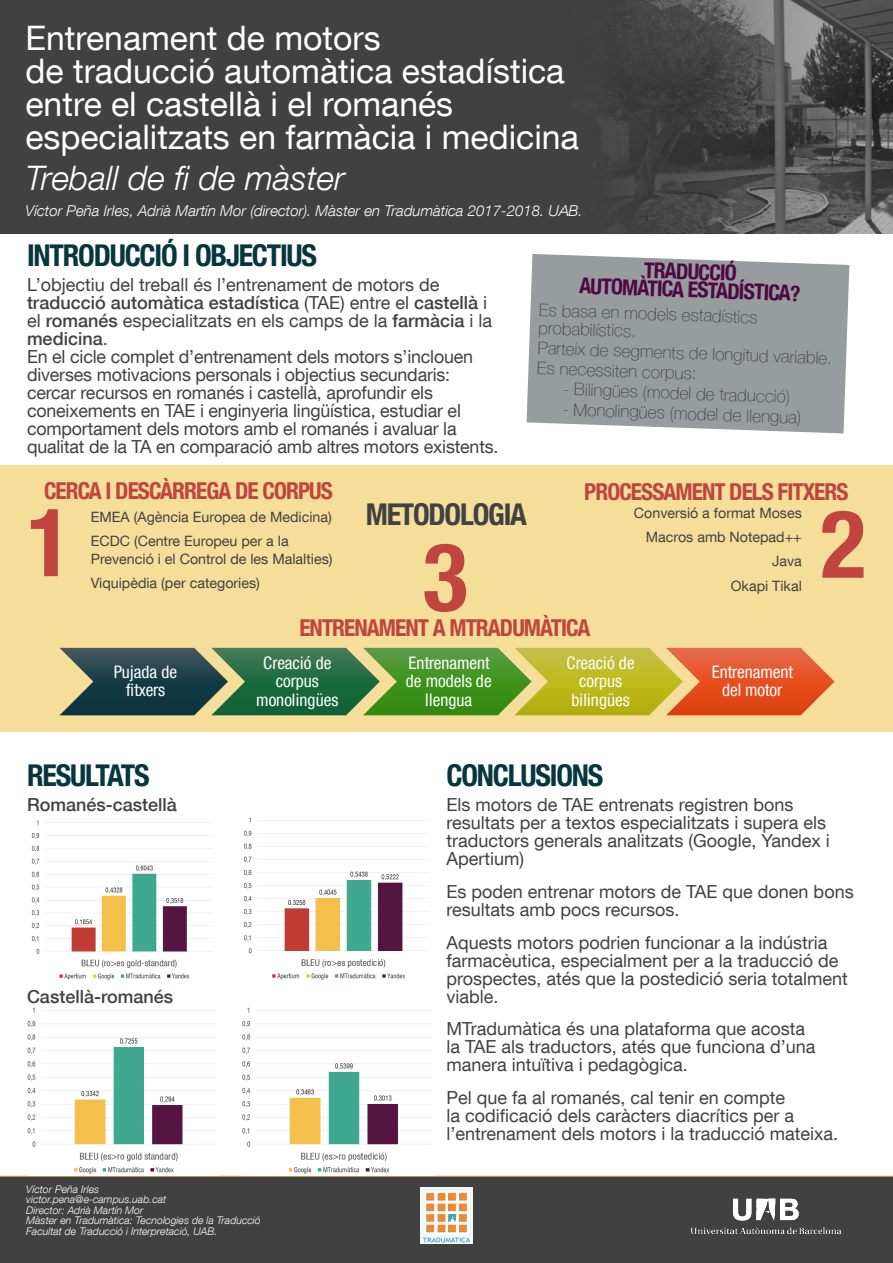
<style>
.page{position:relative;width:893px;height:1263px;background:#fff}
.page>*{position:absolute;margin:0;border:0;box-sizing:border-box;transform-origin:0 0}
.Subapartat_metodolog{font:700 condensed 94.5px "Helvetica Neue LT Com";color:#c0453f}
.Subtítol{font:33.75px/33px "Helvetica Neue LT Com";color:#fff}
.Subtítol-2{font:italic 300 33.75px "Helvetica Neue LT Com";color:#fff}
.Apartat{font:700 condensed 30px "Helvetica Neue LT Com";letter-spacing:-.04em;color:#06363e}
.Apartat-2{font:700 condensed 30px "Helvetica Neue LT Com";letter-spacing:-.04em;color:#414141}
.Subapartat_metodolog-2{font:700 condensed 23.25px "Helvetica Neue LT Com";letter-spacing:-.04em;color:#c0453f}
.Apartat-3{font:700 condensed 21.75px/18px "Helvetica Neue LT Com";color:#4f0844;text-align:center}
.cos_conclusions{font:18px/18px "Helvetica Neue LT Com";color:#414141}
.cos{font:18px/18px "Helvetica Neue LT Com";letter-spacing:-.01em;color:#414141}
.cos-2{font:500 18px "Helvetica Neue LT Com";color:#414141}
.cos-3{font:100 17.25px/18px "Helvetica Neue LT Com";color:#414141}
.t1{font:condensed 17.25px/18.6px "Helvetica Neue LT Com";letter-spacing:.005em;color:#fff;text-align:center}
.Subtítol-3{font:italic 300 15px "Helvetica Neue LT Com";color:#fff}
.cos-4{font:14.25px/18px "Helvetica Neue LT Com";color:#414141}
.Subtítol-4{font:italic 300 10.5px "Helvetica Neue LT Com";color:#fff}
.s1{font-weight:500}
</style>
<div class="page">
<div style="left:0;top:465px;width:893px;height:266px;background:#f5de9a"></div>
<div style="left:0;top:1176px;width:893px;height:87px;background:#414141"></div>
<div style="left:0;top:0;width:893px;height:234px;background:#414141"></div>
<img style="left:594px;top:0;width:299px;height:234px">
<svg style="left:527px;top:254px;width:322px;height:179px"></svg>
<svg style="left:60px;top:648px;width:774px;height:67px"></svg>
<img style="left:31px;top:820px;width:182px;height:160px">
<img style="left:244px;top:817px;width:185px;height:163px">
<img style="left:27px;top:1007px;width:188px;height:167px">
<img style="left:242px;top:1007px;width:189px;height:167px">
<img style="left:667px;top:1179px;width:199px;height:57px">
<img style="left:421px;top:1188px;width:51px;height:56px">
<p class="Subtítol" style="left:26px;top:20px;width:555px">Entrenament de motors<br>de traducció automàtica estadística entre el castellà i el romanés especialitzats en farmàcia i medicina</p>
<p class="Subtítol-2" style="left:26px;top:158px;width:321px">Treball de fi de màster</p>
<p class="Subtítol-3" style="left:26px;top:202px;width:559px">Víctor Peña Irles, Adrià Martín Mor (director). Màster en Tradumàtica 2017-2018. UAB.</p>
<p class="Apartat" style="left:27px;top:238px;width:292px">INTRODUCCIÓ I OBJECTIUS</p>
<p class="cos" style="left:27px;top:275px;width:467px">L’objectiu del treball és l’entrenament de motors de <span class="s1">traducció automàtica estadística</span> (TAE) entre el <span class="s1">castellà</span> i el <span class="s1">romanés</span> especialitzats en els camps de la <span class="s1">farmàcia</span> i la <span class="s1">medicina</span>.</p>
<p class="cos" style="left:27px;top:347px;width:473px">En el cicle complet d’entrenament dels motors s’inclouen diverses motivacions personals i objectius secundaris: cercar recursos en romanés i castellà, aprofundir els coneixements en TAE i enginyeria lingüística, estudiar el comportament dels motors amb el romanés i avaluar la qualitat de la TA en comparació amb altres motors existents.</p>
<p class="Apartat-3" style="left:580px;top:259px;width:223px;rotate:2deg">TRADUCCIÓ<br>AUTOMÀTICA ESTADÍSTICA?</p>
<p class="cos-3" style="left:539px;top:300px;width:220px;rotate:2deg">Es basa en models estadístics probabilístics.</p>
<p class="cos-3" style="left:538px;top:338px;width:296px;rotate:2deg">Parteix de segments de longitud variable.</p>
<p class="cos-3" style="left:537px;top:359px;width:161px;rotate:2deg">Es necessiten corpus:</p>
<p class="cos-3" style="left:564px;top:380px;width:229px;rotate:2deg">- Bilingües (model de traducció)</p>
<p class="cos-3" style="left:563px;top:400px;width:240px;rotate:2deg">- Monolingües (model de llengua)</p>
<p class="Subapartat_metodolog-2" style="left:44px;top:477px;width:290px">CERCA I DESCÀRREGA DE CORPUS</p>
<p class="cos-4" style="left:91px;top:507px;width:242px">EMEA (Agència Europea de Medicina)</p>
<p class="cos-4" style="left:91px;top:531px;width:243px">ECDC (Centre Europeu per a la<br>Prevenció i el Control de les Malalties)</p>
<p class="Subapartat_metodolog" style="left:27px;top:486px;width:47px">1</p>
<p class="cos-4" style="left:91px;top:574px;width:171px">Viquipèdia (per categories)</p>
<p class="Apartat-2" style="left:366px;top:497px;width:163px">METODOLOGIA</p>
<p class="Subapartat_metodolog" style="left:423px;top:521px;width:47px">3</p>
<p class="Subapartat_metodolog-2" style="left:584px;top:477px;width:266px">PROCESSAMENT DELS FITXERS</p>
<p class="cos-4" style="left:634px;top:503px;width:169px">Conversió a format Moses</p>
<p class="cos-4" style="left:646px;top:528px;width:157px">Macros amb Notepad++</p>
<p class="cos-4" style="left:772px;top:552px;width:31px">Java</p>
<p class="cos-4" style="left:731px;top:576px;width:73px">Okapi Tikal</p>
<p class="Subapartat_metodolog" style="left:821px;top:488px;width:47px">2</p>
<p class="Subapartat_metodolog-2" style="left:299px;top:614px;width:292px">ENTRENAMENT A MTRADUMÀTICA</p>
<p class="t1" style="left:114px;top:662px;width:65px;line-height:18.4px">Pujada de fitxers</p>
<p class="t1" style="left:256px;top:653px;width:84px">Creació de corpus monolingües</p>
<p class="t1" style="left:406px;top:653px;width:87px">Entrenament de models de llengua</p>
<p class="t1" style="left:567px;top:653px;width:70px">Creació de corpus bilingües</p>
<p class="t1" style="left:712px;top:662px;width:83px;line-height:18.4px">Entrenament del motor</p>
<p class="Apartat" style="left:27px;top:758px;width:124px">RESULTATS</p>
<p class="cos-2" style="left:27px;top:793px;width:151px">Romanés-castellà</p>
<p class="cos-2" style="left:27px;top:986px;width:148px">Castellà-romanés</p>
<p class="Subtítol-4" style="left:26px;top:1182px;width:74px">Víctor Peña Irles</p>
<p class="Subtítol-4" style="left:26px;top:1193px;width:142px">victor.pena@e-campus.uab.cat</p>
<p class="Subtítol-4" style="left:26px;top:1203px;width:119px">Director: Adrià Martín Mor</p>
<p class="Subtítol-4" style="left:26px;top:1214px;width:236px">Màster en Tradumàtica: Tecnologies de la Traducció</p>
<p class="Subtítol-4" style="left:26px;top:1224px;width:193px">Facultat de Traducció i Interpretació, UAB.</p>
<p class="Apartat" style="left:446px;top:758px;width:158px">CONCLUSIONS</p>
<p class="cos_conclusions" style="left:446px;top:795px;width:385px">Els motors de TAE entrenats registren bons resultats per a textos especialitzats i supera els traductors generals analitzats (Google, Yandex i Apertium)</p>
<p class="cos_conclusions" style="left:446px;top:882px;width:409px">Es poden entrenar motors de TAE que donen bons resultats amb pocs recursos.</p>
<p class="cos_conclusions" style="left:446px;top:933px;width:403px">Aquests motors podrien funcionar a la indústria farmacèutica, especialment per a la traducció de prospectes, atés que la postedició seria totalment viable.</p>
<p class="cos_conclusions" style="left:446px;top:1019px;width:371px">MTradumàtica és una plataforma que acosta la TAE als traductors, atés que funciona d’una manera intuïtiva i pedagògica.</p>
<p class="cos_conclusions" style="left:446px;top:1088px;width:393px">Pel que fa al romanés, cal tenir en compte<br>la codificació dels caràcters diacrítics per a l’entrenament dels motors i la traducció mateixa.</p>
</div>
